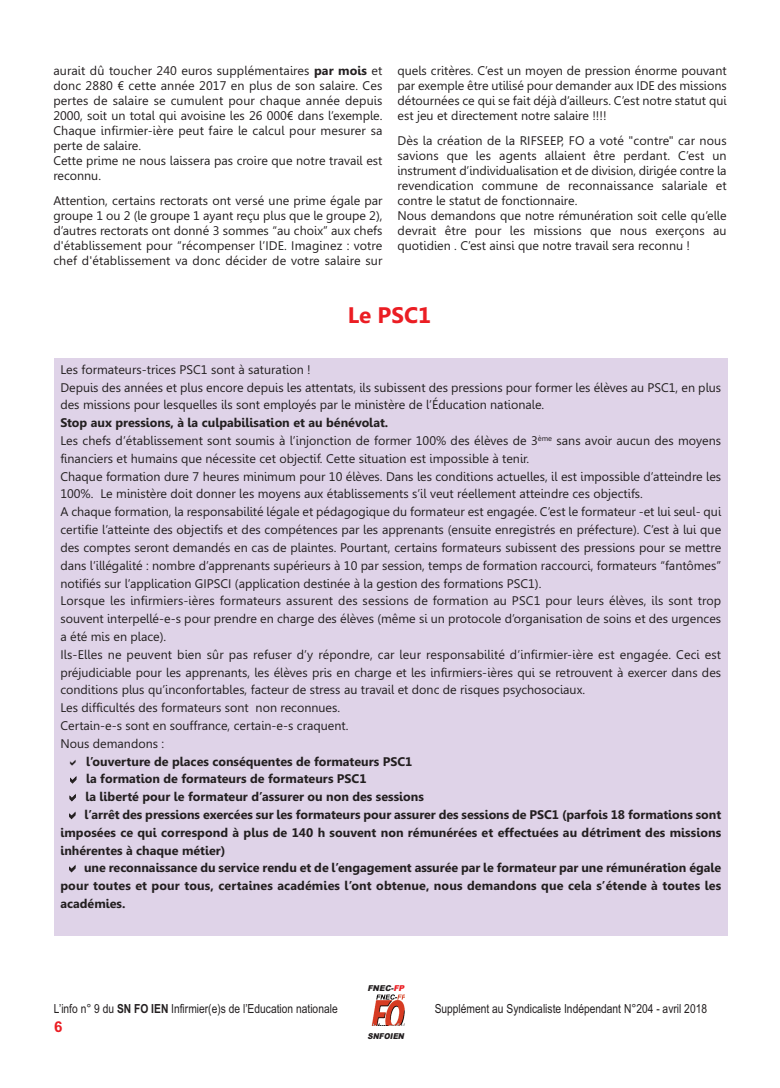
<style>
.page{position:relative;width:780px;height:1088px;background:#fff}
.page>*{position:absolute;margin:0;border:0;box-sizing:border-box;transform-origin:0 0}
.t1{font:700 22.5px "Gisha";color:#eb1d23}
.t2{font:700 15px "Arial";color:#eb1d23}
.t3{font:12.5px/15px "Gisha";color:#231f20}
.t4{font:700 12.5px "Gisha";color:#231f20}
.t5{font:12.5px "Arial Narrow";color:#231f20}
.t6{font:italic 900 8.12px "Arial";color:#231f20;scale:.96 1}
.t7{font:italic 900 8.12px "Arial";color:#231f20;scale:.9 1}
.s1{font-weight:700}
.s2{color:#eb1d23}
</style>
<div class="page">
<div style="left:54px;top:358px;width:673px;height:577px;background:#dfd3e8"></div>
<img style="left:371px;top:994px;width:33px;height:31px">
<p class="t3" style="left:53px;top:63px;width:330px">aurait dû toucher 240 euros supplémentaires <span class="s1">par mois</span> et donc 2880 € cette année 2017 en plus de son salaire. Ces pertes de salaire se cumulent pour chaque année depuis 2000, soit un total qui avoisine les 26 000€ dans l’exemple.<br>Chaque infirmier-ière peut faire le calcul pour mesurer sa perte de salaire.<br>Cette prime ne nous laissera pas croire que notre travail est reconnu.</p>
<p class="t3" style="left:53px;top:194px;width:330px;text-align:justify">Attention, certains rectorats ont versé une prime égale par groupe 1 ou 2 (le groupe 1 ayant reçu plus que le groupe 2), d’autres rectorats ont donné 3 sommes “au choix” aux chefs d'établissement pour “récompenser l’IDE. Imaginez : votre chef d'établissement va donc décider de votre salaire sur</p>
<p class="t3" style="left:397px;top:63px;width:330px;text-align:justify">quels critères. C’est un moyen de pression énorme pouvant par exemple être utilisé pour demander aux IDE des missions détournées ce qui se fait déjà d’ailleurs. C’est notre statut qui est jeu et directement notre salaire !!!!</p>
<p class="t3" style="left:397px;top:134px;width:330px">Dès la création de la RIFSEEP, FO a voté "contre" car nous savions que les agents allaient être perdant. C’est un instrument d’individualisation et de division, dirigée contre la revendication commune de reconnaissance salariale et contre le statut de fonctionnaire.<br>Nous demandons que notre rémunération soit celle qu’elle devrait être pour les missions que nous exerçons au quotidien . C’est ainsi que notre travail sera reconnu !</p>
<h1 class="t1" style="left:348px;top:302px;width:85px">Le PSC1</h1>
<p class="t3" style="left:60px;top:361px;width:662px;line-height:17.8px">Les formateurs-trices PSC1 sont à saturation !<br>Depuis des années et plus encore depuis les attentats, ils subissent des pressions pour former les élèves au PSC1, en plus des missions pour lesquelles ils sont employés par le ministère de l’Éducation nationale.</p>
<p class="t3" style="left:60px;top:414px;width:662px;line-height:17.8px"><span class="s1">Stop aux pressions, à la culpabilisation et au bénévolat.<br></span>Les chefs d’établissement sont soumis à l’injonction de former 100% des élèves de 3<sup>ème</sup> sans avoir aucun des moyens financiers et humains que nécessite cet objectif. Cette situation est impossible à tenir.<br>Chaque formation dure 7 heures minimum pour 10 élèves. Dans les conditions actuelles, il est impossible d’atteindre les 100%. Le ministère doit donner les moyens aux établissements s’il veut réellement atteindre ces objectifs.<br>A chaque formation, la responsabilité légale et pédagogique du formateur est engagée. C’est le formateur -et lui seul- qui certifie l’atteinte des objectifs et des compétences par les apprenants (ensuite enregistrés en préfecture). C’est à lui que des comptes seront demandés en cas de plaintes. Pourtant, certains formateurs subissent des pressions pour se mettre dans l’illégalité : nombre d’apprenants supérieurs à 10 par session, temps de formation raccourci, formateurs “fantômes” notifiés sur l’application GIPSCI (application destinée à la gestion des formations PSC1).<br>Lorsque les infirmiers-ières formateurs assurent des sessions de formation au PSC1 pour leurs élèves, ils sont trop souvent interpellé-e-s pour prendre en charge des élèves (même si un protocole d’organisation de soins et des urgences a été mis en place).<br>Ils-Elles ne peuvent bien sûr pas refuser d’y répondre, car leur responsabilité d’infirmier-ière est engagée. Ceci est préjudiciable pour les apprenants, les élèves pris en charge et les infirmiers-ières qui se retrouvent à exercer dans des conditions plus qu’inconfortables, facteur de stress au travail et donc de risques psychosociaux.<br>Les difficultés des formateurs sont non reconnues.<br>Certain-e-s sont en souffrance, certain-e-s craquent.<br>Nous demandons :</p>
<p class="t4" style="left:86px;top:754px;width:328px">l’ouverture de places conséquentes de formateurs PSC1</p>
<p class="t4" style="left:86px;top:772px;width:282px">la formation de formateurs de formateurs PSC1</p>
<p class="t4" style="left:85px;top:789px;width:340px">la liberté pour le formateur d’assurer ou non des sessions</p>
<p class="t4" style="left:85px;top:807px;width:638px">l’arrêt des pressions exercées sur les formateurs pour assurer des sessions de PSC1 (parfois 18 formations sont</p>
<p class="t4" style="left:60px;top:825px;width:662px">imposées ce qui correspond à plus de 140 h souvent non rémunérées et effectuées au détriment des missions</p>
<p class="t4" style="left:60px;top:843px;width:167px">inhérentes à chaque métier)</p>
<p class="t4" style="left:84px;top:861px;width:638px">une reconnaissance du service rendu et de l’engagement assurée par le formateur par une rémunération égale</p>
<p class="t4" style="left:60px;top:878px;width:662px">pour toutes et pour tous, certaines académies l’ont obtenue, nous demandons que cela s’étende à toutes les</p>
<p class="t4" style="left:60px;top:896px;width:67px">académies.</p>
<p class="t6" style="left:367px;top:983px;width:42px">FNEC-<span class="s2">FP</span></p>
<p class="t5" style="left:54px;top:1001px;width:285px">L’info n° 9 du <span class="s1">SN FO IEN</span> Infirmier(e)s de l’Education nationale</p>
<p class="t5" style="left:434px;top:1001px;width:274px">Supplément au Syndicaliste Indépendant N°204 - avril 2018</p>
<p class="t2" style="left:54px;top:1018px;width:10px">6</p>
<p class="t7" style="left:367px;top:1031px;width:45px">SNFOIEN</p>
</div>
